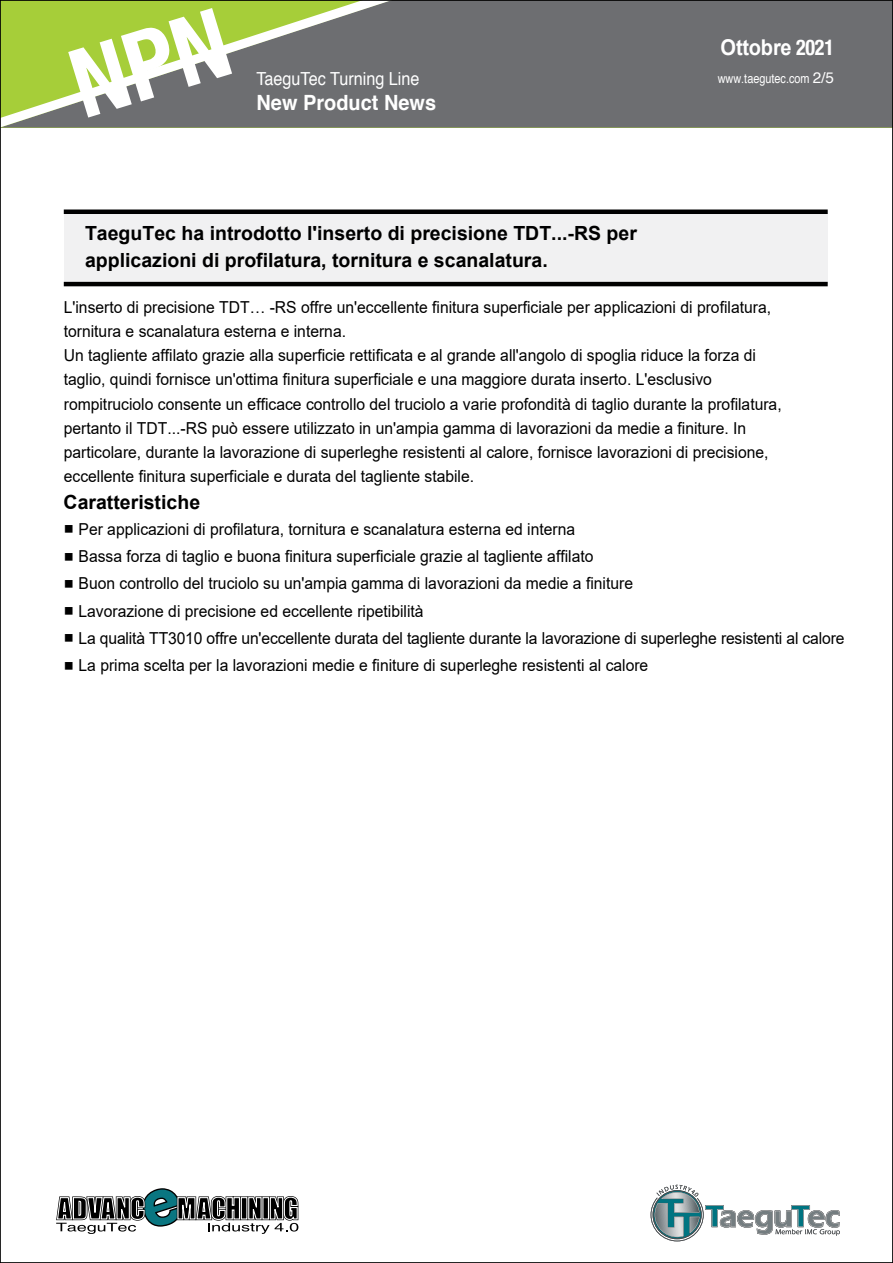
<style>
.page{position:relative;width:893px;height:1263px;background:#fff}
.page>*{position:absolute;margin:0;border:0;box-sizing:border-box;transform-origin:0 0}
.t1{font:700 21.75px "Arial";letter-spacing:-.01em;color:#fff;scale:.92 1}
.t2{font:700 21px "Helvetica";color:#fff;scale:.95 1}
.t3{font:700 19.5px/27px "Arial";color:#000}
.t4{font:18px "Helvetica";color:#fff;scale:.9 1}
.t5{font:16.5px/24px "Arial";color:#000;scale:.95 1}
.t6{font:12.75px "Helvetica";color:#fff;scale:.85 1}
.s1{font-family:"Helvetica Neue";font-stretch:condensed}
.s2{font-size:15.3px}
</style>
<div class="page">
<div style="left:423px;top:2px;width:468px;height:126px;background:#6d6e71"></div>
<svg style="left:2px;top:2px;width:421px;height:126px;background:#869367"></svg>
<svg style="left:651px;top:1185px;width:189px;height:56px"></svg>
<svg style="left:56px;top:1188px;width:243px;height:46px"></svg>
<div style="left:64px;top:212px;width:764px;height:72px;background:#f1f1f2"></div>
<div style="left:64px;top:209px;width:764px;height:5px;background:#000"></div>
<hr style="left:64px;top:282px;width:764px;height:4px;background:#000">
<svg style="left:68px;top:8px;width:164px;height:110px;background:#99b05d"></svg>
<p class="t4" style="left:256px;top:65px;width:183px">TaeguTec Turning Line</p>
<p class="t2" style="left:256px;top:86px;width:191px">New Product News</p>
<p class="t3" style="left:85px;top:220px;width:553px">TaeguTec ha introdotto l'inserto di precisione TDT...-RS per applicazioni di profilatura, tornitura e scanalatura.</p>
<h1 class="t1" style="left:721px;top:32px;width:125px">Ottobre <span class="s1">2021</span></h1>
<p class="t6" style="left:718px;top:69px;width:138px">www.taegutec.com <span class="s2">2/5</span></p>
<p class="t5" style="left:64px;top:296px;width:757px">L'inserto di precisione TDT… -RS offre un'eccellente finitura superficiale per applicazioni di profilatura, tornitura e scanalatura esterna e interna.<br>Un tagliente affilato grazie alla superficie rettificata e al grande all'angolo di spoglia riduce la forza di taglio, quindi fornisce un'ottima finitura superficiale e una maggiore durata inserto. L'esclusivo rompitruciolo consente un efficace controllo del truciolo a varie profondità di taglio durante la profilatura, pertanto il TDT...-RS può essere utilizzato in un'ampia gamma di lavorazioni da medie a finiture. In particolare, durante la lavorazione di superleghe resistenti al calore, fornisce lavorazioni di precisione, eccellente finitura superficiale e durata del tagliente stabile.</p>
<p class="t3" style="left:64px;top:489px;width:138px">Caratteristiche</p>
<p class="t5" style="left:64px;top:517px;width:540px">○ Per applicazioni di profilatura, tornitura e scanalatura esterna ed interna</p>
<p class="t5" style="left:64px;top:544px;width:559px">○ Bassa forza di taglio e buona finitura superficiale grazie al tagliente affilato</p>
<p class="t5" style="left:64px;top:571px;width:601px">○ Buon controllo del truciolo su un'ampia gamma di lavorazioni da medie a finiture</p>
<p class="t5" style="left:64px;top:599px;width:380px">○ Lavorazione di precisione ed eccellente ripetibilità</p>
<p class="t5" style="left:64px;top:626px;width:823px">○ La qualità TT3010 offre un'eccellente durata del tagliente durante la lavorazione di superleghe resistenti al calore</p>
<p class="t5" style="left:64px;top:653px;width:617px">○ La prima scelta per la lavorazioni medie e finiture di superleghe resistenti al calore</p>
</div>
